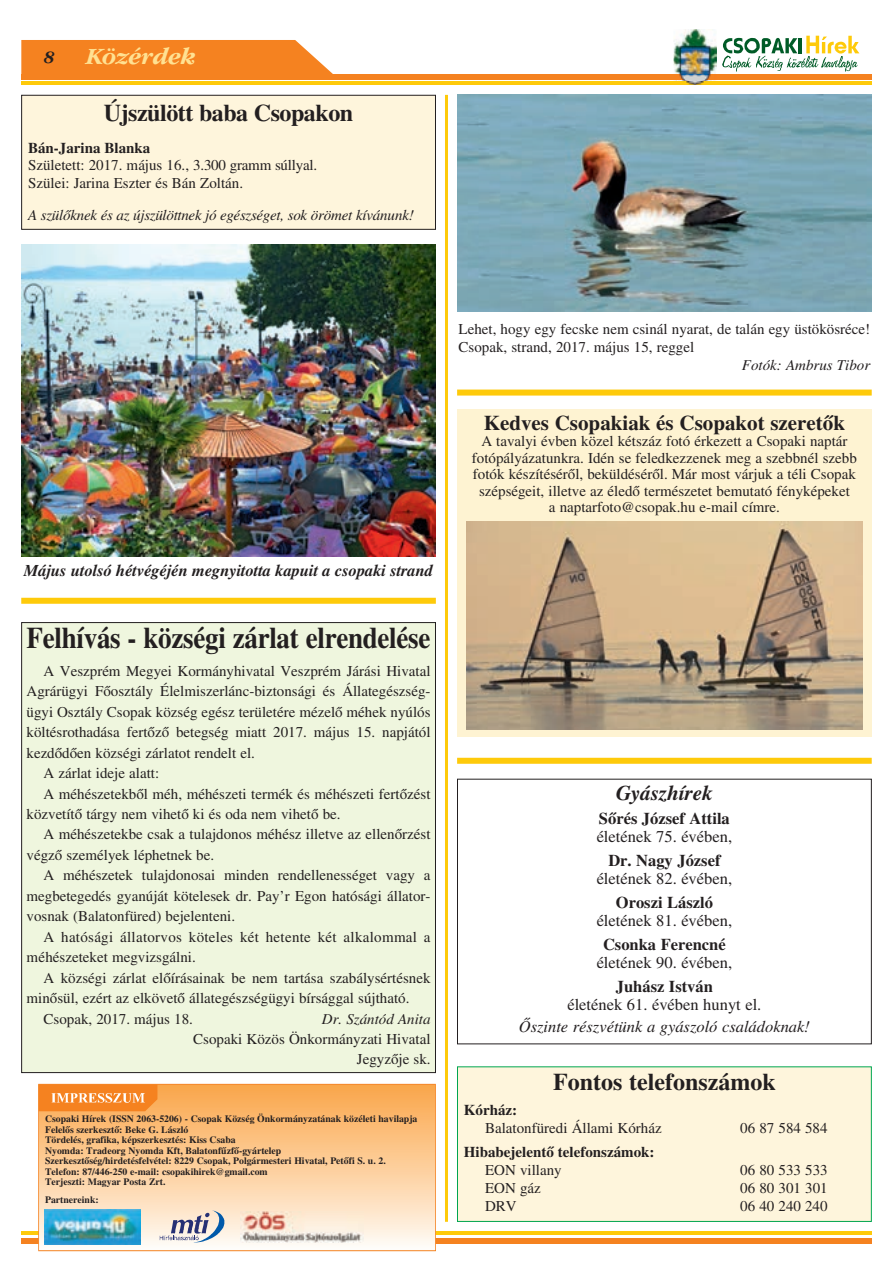
<style>
.page{position:relative;width:893px;height:1263px;background:#fff}
.page>*{position:absolute;margin:0;border:0;box-sizing:border-box;transform-origin:0 0}
.t1{font:30px "Hu Times Bold";letter-spacing:-.01em;color:#231f20;scale:.9 1}
.t2{font:24px "Hu Times Bold";letter-spacing:-.02em;color:#231f20}
.t3{font:24px "Hu Times Bold";color:#231f20}
.t4{font:italic 24px "Garamond HU Bold";letter-spacing:-.015em;color:#ffe192}
.t5{font:21px "Hu Times Bold";color:#231f20}
.t6{font:italic 21px "Hu Times Bold";color:#231f20}
.t7{font:italic 18px "Garamond HU Bold";color:#231f20}
.t8{font:16.5px "Hu Times Roman";color:#231f20}
.t9{font:16.5px "Hu Times Bold";color:#231f20}
.t10{font:italic 16.5px "Hu Times Bold";letter-spacing:-.005em;color:#231f20}
.t11{font:16.5px "Hu Times Italic";color:#231f20}
.t12{font:15px/16.5px "Hu Times Roman";color:#231f20}
.t13{font:15px "Hu Times Italic";letter-spacing:-.015em;color:#231f20}
.t14{font:15px "Hu Times Bold";color:#231f20}
.t15{font:15px "Hu Times Roman";letter-spacing:.02em;color:#231f20}
.t16{font:9.75px/10.5px "Hu Times Bold";color:#231f20}
</style>
<div class="page">
<hr style="left:21px;top:82px;width:851px;height:3px;background:#feca0a">
<div style="left:21px;top:74px;width:851px;height:5px;background:#f58220"></div>
<div style="left:21px;top:40px;width:312px;height:34px;background:#f58220"></div>
<svg style="left:722px;top:36px;width:137px;height:36px"></svg>
<img style="left:674px;top:29px;width:43px;height:53px">
<img style="left:686px;top:82px;width:18px;height:3px">
<img style="left:674px;top:74px;width:43px;height:5px">
<div style="left:21px;top:1238px;width:851px;height:5px;background:#f58220"></div>
<hr style="left:21px;top:1231px;width:851px;height:3px;background:#feca0a">
<svg style="left:38px;top:1084px;width:398px;height:167px;background:#fbcb96"></svg>
<img style="left:45px;top:1209px;width:95px;height:35px">
<img style="left:240px;top:1211px;width:124px;height:31px">
<svg style="left:39px;top:1084px;width:118px;height:27px;background:#f6903a"></svg>
<svg style="left:160px;top:1210px;width:64px;height:32px;background:#c3c0c5"></svg>
<div style="left:457px;top:779px;width:415px;height:265px;border:1px solid #231f20"></div>
<div style="left:22px;top:95px;width:413px;height:134px;background:#fef5dc"></div>
<div style="left:21px;top:95px;width:415px;height:135px;border:1px solid #231f20"></div>
<div style="left:457px;top:1067px;width:414px;height:154px;background:#fef5dc"></div>
<div style="left:457px;top:1066px;width:415px;height:156px;border:1px solid #00a54f"></div>
<hr style="left:445px;top:95px;width:3px;height:1127px;background:#feca0a">
<div style="left:457px;top:410px;width:415px;height:327px;background:#fef3d2"></div>
<img style="left:466px;top:522px;width:396px;height:208px">
<div style="left:21px;top:598px;width:415px;height:6px;background:#feca0a"></div>
<div style="left:457px;top:758px;width:415px;height:6px;background:#feca0a"></div>
<div style="left:457px;top:390px;width:415px;height:6px;background:#feca0a"></div>
<div style="left:22px;top:622px;width:413px;height:450px;background:#eff6de"></div>
<img style="left:21px;top:244px;width:415px;height:312px">
<img style="left:457px;top:95px;width:415px;height:217px">
<p class="t7" style="left:44px;top:50px;width:12px">8</p>
<h2 class="t4" style="left:87px;top:47px;width:111px">Közérdek</h2>
<h2 class="t2" style="left:104px;top:104px;width:251px">Újszülött baba Csopakon</h2>
<p class="t14" style="left:28px;top:143px;width:124px">Bán-Jarina Blanka</p>
<p class="t12" style="left:28px;top:158px;width:291px;line-height:17.4px">Született: 2017. május 16., 3.300 gramm súllyal.<br>Szülei: Jarina Eszter és Bán Zoltán.</p>
<p class="t13" style="left:28px;top:209px;width:388px">A szülõknek és az újszülöttnek jó egészséget, sok örömet kívánunk!</p>
<p class="t10" style="left:24px;top:564px;width:411px">Május utolsó hétvégéjén megnyitotta kapuit a csopaki strand</p>
<h1 class="t1" style="left:27px;top:627px;width:450px">Felhívás - községi zárlat elrendelése</h1>
<p class="t12" style="left:44px;top:664px;width:389px">A Veszprém Megyei Kormányhivatal Veszprém Járási Hivatal</p>
<p class="t12" style="left:27px;top:684px;width:406px">Agrárügyi Fõosztály Élelmiszerlánc-biztonsági és Állategészség-</p>
<p class="t12" style="left:27px;top:705px;width:406px">ügyi Osztály Csopak község egész területére mézelõ méhek nyúlós</p>
<p class="t12" style="left:27px;top:725px;width:406px">költésrothadása fertõzõ betegség miatt 2017. május 15. napjától</p>
<p class="t12" style="left:27px;top:746px;width:230px">kezdõdõen községi zárlatot rendelt el.</p>
<p class="t12" style="left:44px;top:766px;width:117px">A zárlat ideje alatt:</p>
<p class="t12" style="left:44px;top:787px;width:389px">A méhészetekbõl méh, méhészeti termék és méhészeti fertõzést</p>
<p class="t12" style="left:27px;top:807px;width:316px">közvetítõ tárgy nem vihetõ ki és oda nem vihetõ be.</p>
<p class="t12" style="left:44px;top:828px;width:389px">A méhészetekbe csak a tulajdonos méhész illetve az ellenõrzést</p>
<p class="t12" style="left:27px;top:848px;width:189px">végzõ személyek léphetnek be.</p>
<p class="t12" style="left:44px;top:868px;width:389px">A méhészetek tulajdonosai minden rendellenességet vagy a</p>
<p class="t12" style="left:27px;top:889px;width:406px">megbetegedés gyanúját kötelesek dr. Pay’r Egon hatósági állator-</p>
<p class="t12" style="left:27px;top:909px;width:210px">vosnak (Balatonfüred) bejelenteni.</p>
<p class="t15" style="left:44px;top:931px;width:389px">A hatósági állatorvos köteles két hetente két alkalommal a</p>
<p class="t12" style="left:27px;top:950px;width:171px">méhészeteket megvizsgálni.</p>
<p class="t12" style="left:44px;top:971px;width:389px">A községi zárlat elõírásainak be nem tartása szabálysértésnek</p>
<p class="t12" style="left:27px;top:991px;width:384px">minõsül, ezért az elkövetõ állategészségügyi bírsággal sújtható.</p>
<p class="t12" style="left:44px;top:1012px;width:151px">Csopak, 2017. május 18.</p>
<p class="t13" style="left:322px;top:1013px;width:110px">Dr. Szántód Anita</p>
<p class="t12" style="left:193px;top:1030px;width:239px;line-height:20.4px;text-align:right">Csopaki Közös Önkormányzati Hivatal<br>Jegyzõje sk.</p>
<p class="t16" style="left:45px;top:1114px;width:374px">Csopaki Hírek (ISSN 2063-5206) - Csopak Község Önkormányzatának közéleti havilapja Felelõs szerkesztõ: Beke G. László<br>Tördelés, grafika, képszerkesztés: Kiss Csaba<br>Nyomda: Tradeorg Nyomda Kft, Balatonfûzfõ-gyártelep<br>Szerkesztõség/hirdetésfelvétel: 8229 Csopak, Polgármesteri Hivatal, Petõfi S. u. 2.<br>Telefon: 87/446-250 e-mail: csopakihirek@gmail.com<br>Terjeszti: Magyar Posta Zrt.</p>
<p class="t16" style="left:45px;top:1195px;width:55px">Partnereink:</p>
<p class="t12" style="left:459px;top:322px;width:413px;line-height:18px">Lehet, hogy egy fecske nem csinál nyarat, de talán egy üstökösréce!<br>Csopak, strand, 2017. május 15, reggel</p>
<p class="t13" style="left:742px;top:360px;width:130px">Fotók: Ambrus Tibor</p>
<h3 class="t5" style="left:484px;top:415px;width:363px">Kedves Csopakiak és Csopakot szeretõk</h3>
<p class="t12" style="left:472px;top:434px;width:386px;text-align:center">A tavalyi évben közel kétszáz fotó érkezett a Csopaki naptár fotópályázatunkra. Idén se feledkezzenek meg a szebbnél szebb fotók készítésérõl, beküldésérõl. Már most várjuk a téli Csopak szépségeit, illetve az éledõ természetet bemutató fényképeket<br>a naptarfoto@csopak.hu e-mail címre.</p>
<h3 class="t6" style="left:616px;top:785px;width:98px">Gyászhírek</h3>
<p class="t9" style="left:599px;top:812px;width:132px">Sõrés József Attila</p>
<p class="t8" style="left:597px;top:830px;width:137px">életének 75. évében,</p>
<p class="t9" style="left:608px;top:854px;width:114px">Dr. Nagy József</p>
<p class="t8" style="left:597px;top:872px;width:137px">életének 82. évében,</p>
<p class="t9" style="left:616px;top:896px;width:99px">Oroszi László</p>
<p class="t8" style="left:597px;top:914px;width:137px">életének 81. évében,</p>
<p class="t9" style="left:603px;top:938px;width:124px">Csonka Ferencné</p>
<p class="t8" style="left:597px;top:956px;width:137px">életének 90. évében,</p>
<p class="t9" style="left:616px;top:980px;width:99px">Juhász István</p>
<p class="t8" style="left:567px;top:998px;width:196px">életének 61. évében hunyt el.</p>
<p class="t11" style="left:519px;top:1021px;width:293px">Õszinte részvétünk a gyászoló családoknak!</p>
<h2 class="t3" style="left:553px;top:1073px;width:224px">Fontos telefonszámok</h2>
<p class="t14" style="left:464px;top:1105px;width:55px">Kórház:</p>
<p class="t12" style="left:485px;top:1121px;width:178px">Balatonfüredi Állami Kórház</p>
<p class="t12" style="left:740px;top:1121px;width:89px">06 87 584 584</p>
<p class="t14" style="left:464px;top:1147px;width:192px">Hibabejelentõ telefonszámok:</p>
<p class="t12" style="left:485px;top:1163px;width:78px">EON villany</p>
<p class="t12" style="left:740px;top:1163px;width:89px">06 80 533 533</p>
<p class="t12" style="left:485px;top:1181px;width:57px">EON gáz</p>
<p class="t12" style="left:740px;top:1181px;width:89px">06 80 301 301</p>
<p class="t12" style="left:485px;top:1199px;width:33px">DRV</p>
<p class="t12" style="left:740px;top:1199px;width:89px">06 40 240 240</p>
</div>
